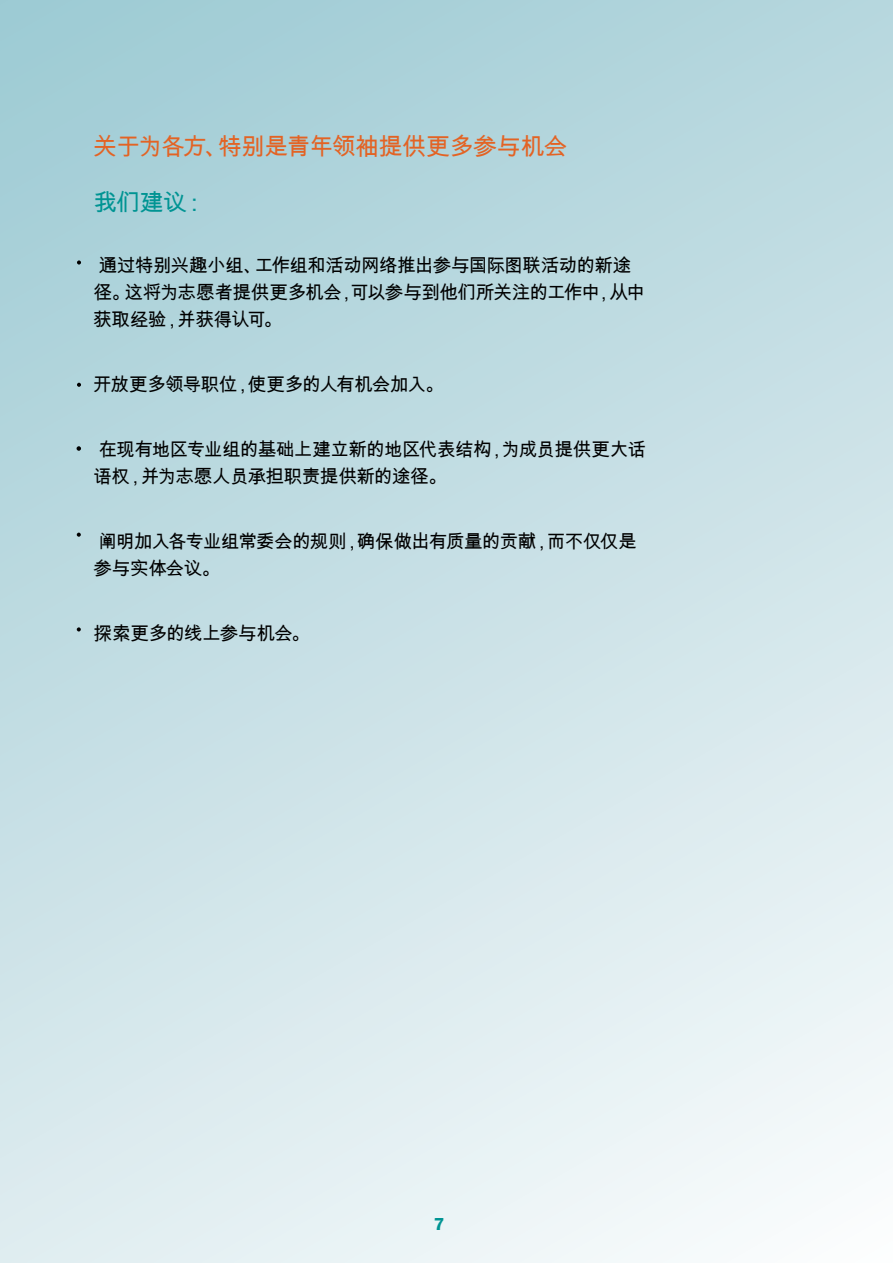
<style>
.page{position:relative;width:893px;height:1263px;background:#fff}
.page>*{position:absolute;margin:0;border:0;box-sizing:border-box;transform-origin:0 0}
.t1{font:24px "Arial Unicode MS";letter-spacing:-.04em;color:#e36324}
.t2{font:24px "Arial Unicode MS";color:#009493}
.t3{font:18.6px/26.8px "Arial Unicode MS";letter-spacing:-.035em;color:#000}
.t4{font:18px "Franklin Gothic URW Dem";color:#009493}
</style>
<div class="page">
<div style="left:0;top:0;width:893px;height:1263px;background:linear-gradient(to bottom,#a8d0d8,#edf4f6)"></div>
<svg style="left:77px;top:260px;width:4px;height:5px"></svg>
<svg style="left:77px;top:383px;width:4px;height:4px"></svg>
<svg style="left:77px;top:533px;width:4px;height:4px"></svg>
<svg style="left:77px;top:627px;width:4px;height:4px"></svg>
<svg style="left:77px;top:446px;width:4px;height:5px"></svg>
<p class="t1" style="left:94px;top:129px;width:475px">关于为各方、特别是青年领袖提供更多参与机会</p>
<p class="t2" style="left:94px;top:185px;width:115px">我们建议：</p>
<p class="t3" style="left:94px;top:252px;width:553px">通过特别兴趣小组、工作组和活动网络推出参与国际图联活动的新途径。这将为志愿者提供更多机会，可以参与到他们所关注的工作中，从中获取经验，并获得认可。</p>
<p class="t3" style="left:94px;top:370px;width:352px">开放更多领导职位，使更多的人有机会加入。</p>
<p class="t3" style="left:94px;top:435px;width:554px">在现有地区专业组的基础上建立新的地区代表结构，为成员提供更大话语权，并为志愿人员承担职责提供新的途径。</p>
<p class="t3" style="left:94px;top:527px;width:545px">阐明加入各专业组常委会的规则，确保做出有质量的贡献，而不仅仅是参与实体会议。</p>
<p class="t3" style="left:94px;top:619px;width:218px">探索更多的线上参与机会。</p>
<p class="t4" style="left:434px;top:1213px;width:12px">7</p>
</div>
